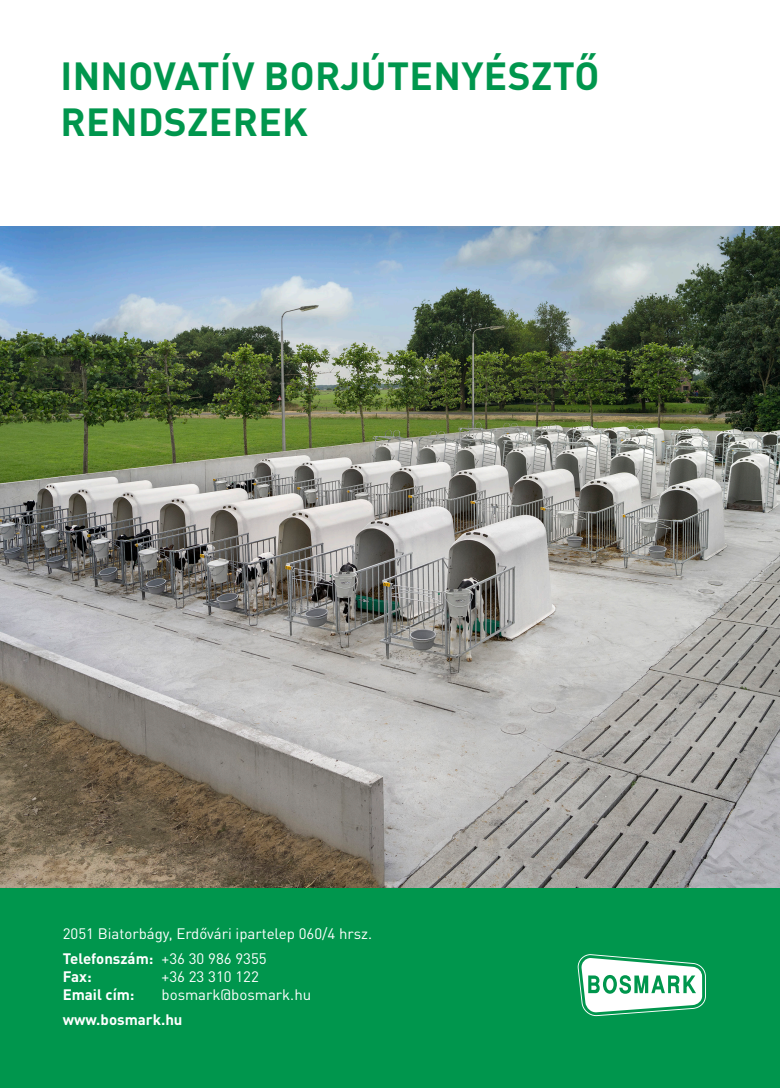
<style>
.page{position:relative;width:780px;height:1088px;background:#fff}
.page>*{position:absolute;margin:0;border:0;box-sizing:border-box;transform-origin:0 0}
.t1{font:700 38.75px/46.5px "DIN Pro";letter-spacing:.01em;color:#00964d}
.t2{font:15px/25.1px "DIN Pro";color:#fff}
.t3{font:700 15px "DIN Pro";color:#fff}
.s1{font-weight:700}
</style>
<div class="page">
<div style="left:0;top:887px;width:780px;height:201px;background:#00964d"></div>
<svg style="left:577px;top:954px;width:129px;height:62px"></svg>
<img style="left:0;top:226px;width:780px;height:661px">
<h1 class="t1" style="left:60px;top:48px;width:540px">INNOVATÍV BORJÚTENYÉSZTŐ<br>RENDSZEREK</h1>
<p class="t2" style="left:63px;top:919px;width:311px">2051 Biatorbágy, Erdővári ipartelep 060/4 hrsz.<br><span class="s1">Telefonszám:</span> +36 30 986 9355</p>
<p class="t3" style="left:63px;top:964px;width:30px">Fax:</p>
<p class="t2" style="left:161px;top:963px;width:99px">+36 23 310 122</p>
<p class="t3" style="left:63px;top:982px;width:73px">Email cím:</p>
<p class="t2" style="left:161px;top:981px;width:151px">bosmark@bosmark.hu</p>
<p class="t3" style="left:63px;top:1007px;width:121px">www.bosmark.hu</p>
</div>
